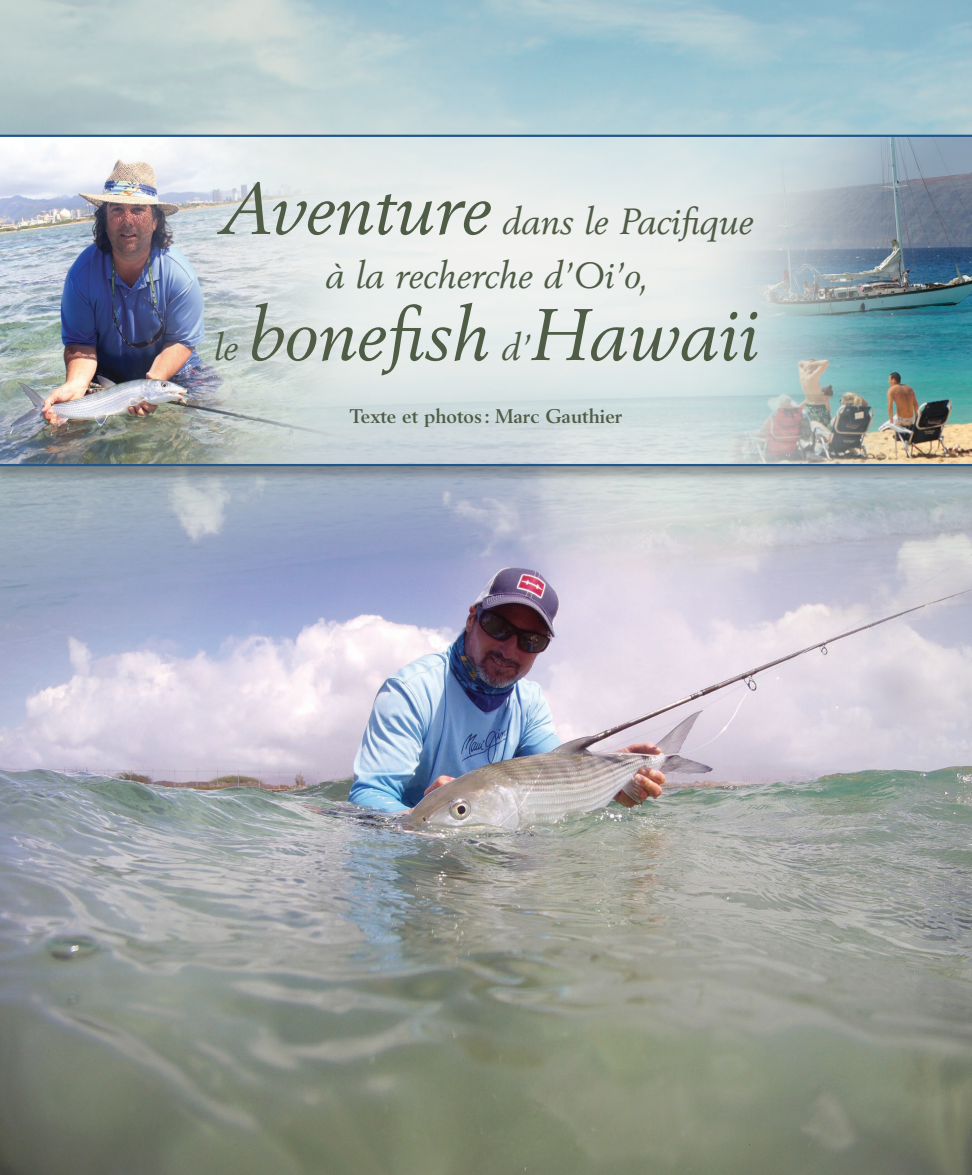
<style>
.page{position:relative;width:972px;height:1175px;background:#fff}
.page>*{position:absolute;margin:0;border:0;box-sizing:border-box;transform-origin:0 0}
.Texte_corps_Sophie{font:italic 72px "Berling";color:#4f5c46}
.Texte_corps_Sophie-2{font:italic 36px "Berling";color:#4f5c46}
.Texte_corps_Sophie-3{font:700 19.5px "Berling";color:#4f5c46}
.s1{font-size:72px}
.s2{font-size:36px}
</style>
<div class="page">
<img style="left:0;top:482px;width:972px;height:692px">
<img style="left:0;top:158px;width:23px;height:306px">
<img style="left:952px;top:137px;width:20px;height:327px">
<div style="left:23px;top:0;width:929px;height:567px;background:#fff;opacity:.65"></div>
<hr style="left:0;top:135px;width:972px;height:2px;background:#21568a">
<hr style="left:0;top:464px;width:972px;height:2px;background:#21568a">
<p class="Texte_corps_Sophie-2" style="left:219px;top:200px;width:536px"><span class="s1">Aventure</span> dans le Pacifique</p>
<p class="Texte_corps_Sophie-2" style="left:326px;top:254px;width:324px">à la recherche d’Oi’o,</p>
<p class="Texte_corps_Sophie" style="left:214px;top:291px;width:546px"><span class="s2">le</span> bonefish <span class="s2">d’</span>Hawaii</p>
<p class="Texte_corps_Sophie-3" style="left:350px;top:405px;width:274px">Texte et photos : Marc Gauthier</p>
</div>
